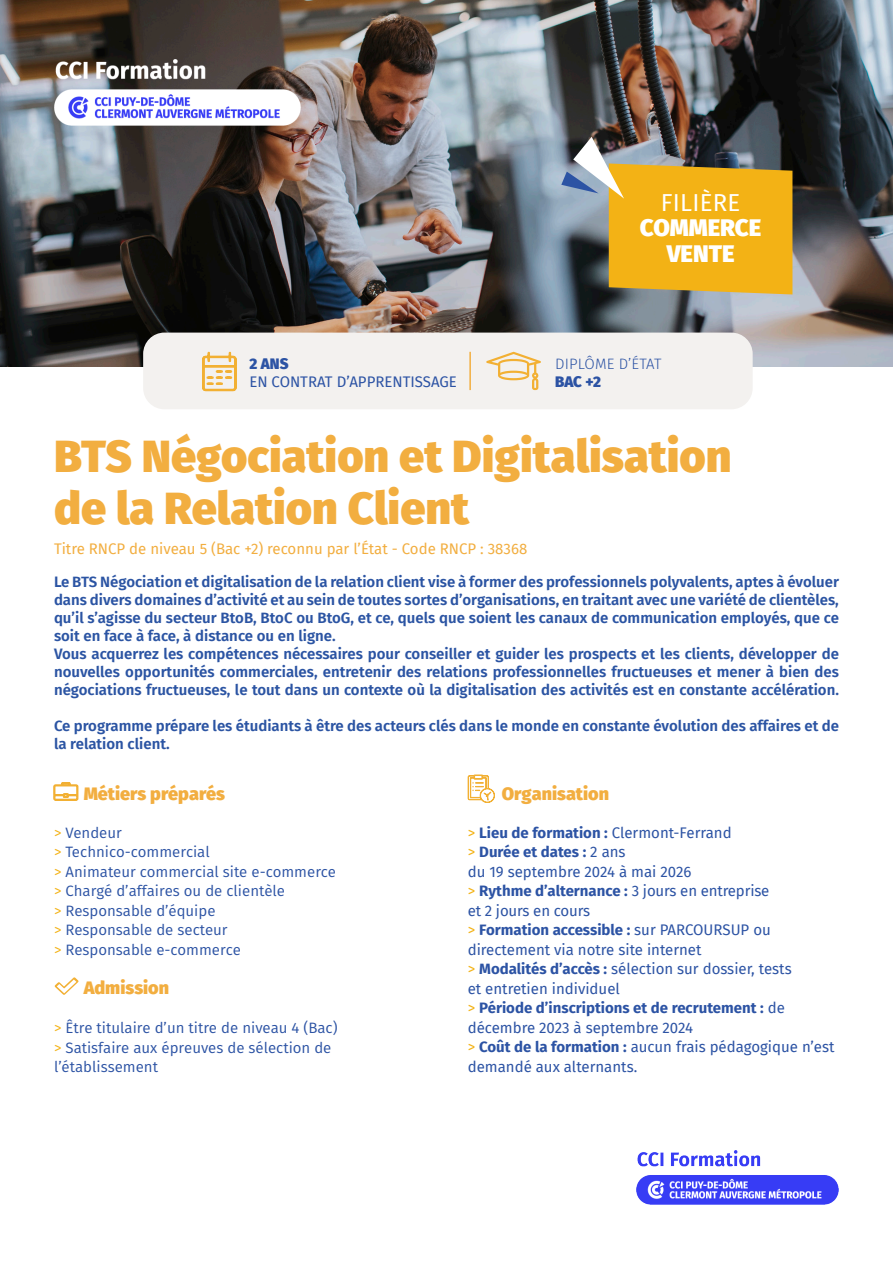
<style>
.page{position:relative;width:893px;height:1263px;background:#fff}
.page>*{position:absolute;margin:0;border:0;box-sizing:border-box;transform-origin:0 0}
.t1{font:800 45px/52.5px "Fira Sans";color:#f2ae40}
.t2{font:800 24px/25.5px "Fira Sans";color:#fff;text-align:center}
.t3{font:800 18px "Fira Sans";color:#f2ae40}
.t4{font:600 15px/18px "Fira Sans";color:#2b54a3;text-align:justify}
.t5{font:15px/19.5px "Fira Sans";color:#2c53a4}
.t6{font:15px/19.5px "Fira Sans";color:#2c53a4}
.t7{font:700 15px/19.5px "Fira Sans";color:#2c53a4}
.t8{font:15px "Fira Sans";color:#f2ae40}
.t9{font:300 15px "Fira Sans";letter-spacing:.01em;color:#2c53a4}
.t10{font:900 15px "Fira Sans";letter-spacing:.005em;color:#2c53a4}
.s1{font-weight:400}
.s2{color:#f3b215}
.s3{font-weight:400;color:#f3b215}
.s4{font-weight:700}
</style>
<div class="page">
<img style="left:0;top:0;width:893px;height:366px">
<div style="left:143px;top:333px;width:610px;height:76px;background:#f3f1ef;border-radius:21px"></div>
<svg style="left:561px;top:137px;width:231px;height:157px;background:#be993b"></svg>
<img style="left:636px;top:1150px;width:203px;height:54px">
<img style="left:54px;top:60px;width:246px;height:66px">
<svg style="left:53px;top:782px;width:26px;height:19px"></svg>
<svg style="left:55px;top:977px;width:23px;height:18px"></svg>
<svg style="left:467px;top:774px;width:28px;height:29px"></svg>
<hr style="left:469px;top:352px;width:2px;height:38px;background:#f2ae40">
<svg style="left:486px;top:352px;width:55px;height:38px"></svg>
<svg style="left:202px;top:351px;width:35px;height:41px"></svg>
<p class="t10" style="left:249px;top:350px;width:41px">2 ANS</p>
<p class="t5" style="left:249px;top:372px;width:209px">EN CONTRAT D’APPRENTISSAGE</p>
<p class="t2" style="left:640px;top:187px;width:123px"><span class="s1">FILIÈRE<br></span>COMMERCE<br>VENTE</p>
<p class="t9" style="left:555px;top:353px;width:108px">DIPLÔME D’ÉTAT</p>
<p class="t10" style="left:555px;top:368px;width:47px">BAC +2</p>
<p class="t1" style="left:54px;top:426px;width:679px">BTS Négociation et Digitalisation de la Relation Client</p>
<p class="t8" style="left:54px;top:538px;width:475px">Titre RNCP de niveau 5 (Bac +2) reconnu par l’État - Code RNCP : 38368</p>
<p class="t4" style="left:54px;top:572px;width:787px">Le BTS Négociation et digitalisation de la relation client vise à former des professionnels polyvalents, aptes à évoluer dans divers domaines d’activité et au sein de toutes sortes d’organisations, en traitant avec une variété de clientèles, qu’il s’agisse du secteur BtoB, BtoC ou BtoG, et ce, quels que soient les canaux de communication employés, que ce soit en face à face, à distance ou en ligne.</p>
<p class="t4" style="left:54px;top:644px;width:786px">Vous acquerrez les compétences nécessaires pour conseiller et guider les prospects et les clients, développer de nouvelles opportunités commerciales, entretenir des relations professionnelles fructueuses et mener à bien des négociations fructueuses, le tout dans un contexte où la digitalisation des activités est en constante accélération.</p>
<p class="t4" style="left:54px;top:716px;width:786px">Ce programme prépare les étudiants à être des acteurs clés dans le monde en constante évolution des affaires et de la relation client.</p>
<p class="t3" style="left:84px;top:778px;width:143px">Métiers préparés</p>
<p class="t6" style="left:54px;top:822px;width:69px"><span class="s2">&gt;</span> Vendeur</p>
<p class="t6" style="left:54px;top:842px;width:157px"><span class="s2">&gt;</span> Technico-commercial</p>
<p class="t6" style="left:54px;top:861px;width:284px"><span class="s2">&gt;</span> Animateur commercial site e-commerce</p>
<p class="t6" style="left:54px;top:881px;width:232px"><span class="s2">&gt;</span> Chargé d’affaires ou de clientèle</p>
<p class="t6" style="left:54px;top:900px;width:163px"><span class="s2">&gt;</span> Responsable d’équipe</p>
<p class="t6" style="left:54px;top:920px;width:175px"><span class="s2">&gt;</span> Responsable de secteur</p>
<p class="t6" style="left:54px;top:939px;width:188px"><span class="s2">&gt;</span> Responsable e-commerce</p>
<p class="t3" style="left:84px;top:972px;width:87px">Admission</p>
<p class="t6" style="left:54px;top:1018px;width:285px"><span class="s2">&gt;</span> Être titulaire d’un titre de niveau 4 (Bac)</p>
<p class="t6" style="left:54px;top:1037px;width:279px"><span class="s2">&gt;</span> Satisfaire aux épreuves de sélection de l’établissement</p>
<p class="t3" style="left:502px;top:778px;width:109px">Organisation</p>
<p class="t7" style="left:468px;top:822px;width:265px"><span class="s3">&gt;</span> Lieu de formation : <span class="s1">Clermont-Ferrand</span></p>
<p class="t7" style="left:468px;top:841px;width:159px"><span class="s3">&gt;</span> Durée et dates : <span class="s1">2 ans</span></p>
<p class="t5" style="left:468px;top:861px;width:225px">du 19 septembre 2024 à mai 2026</p>
<p class="t5" style="left:468px;top:881px;width:303px"><span class="s2">&gt;</span> <span class="s4">Rythme d’alternance :</span> 3 jours en entreprise et 2 jours en cours</p>
<p class="t5" style="left:468px;top:920px;width:305px"><span class="s2">&gt;</span> <span class="s4">Formation accessible :</span> sur PARCOURSUP ou directement via notre site internet</p>
<p class="t5" style="left:468px;top:959px;width:325px"><span class="s2">&gt;</span> <span class="s4">Modalités d’accès :</span> sélection sur dossier, tests et entretien individuel</p>
<p class="t7" style="left:468px;top:997px;width:319px"><span class="s3">&gt;</span> Période d’inscriptions et de recrutement : <span class="s1">de décembre 2023 à septembre 2024</span></p>
<p class="t5" style="left:468px;top:1037px;width:368px"><span class="s2">&gt;</span> <span class="s4">Coût de la formation :</span> aucun frais pédagogique n’est demandé aux alternants.</p>
</div>
